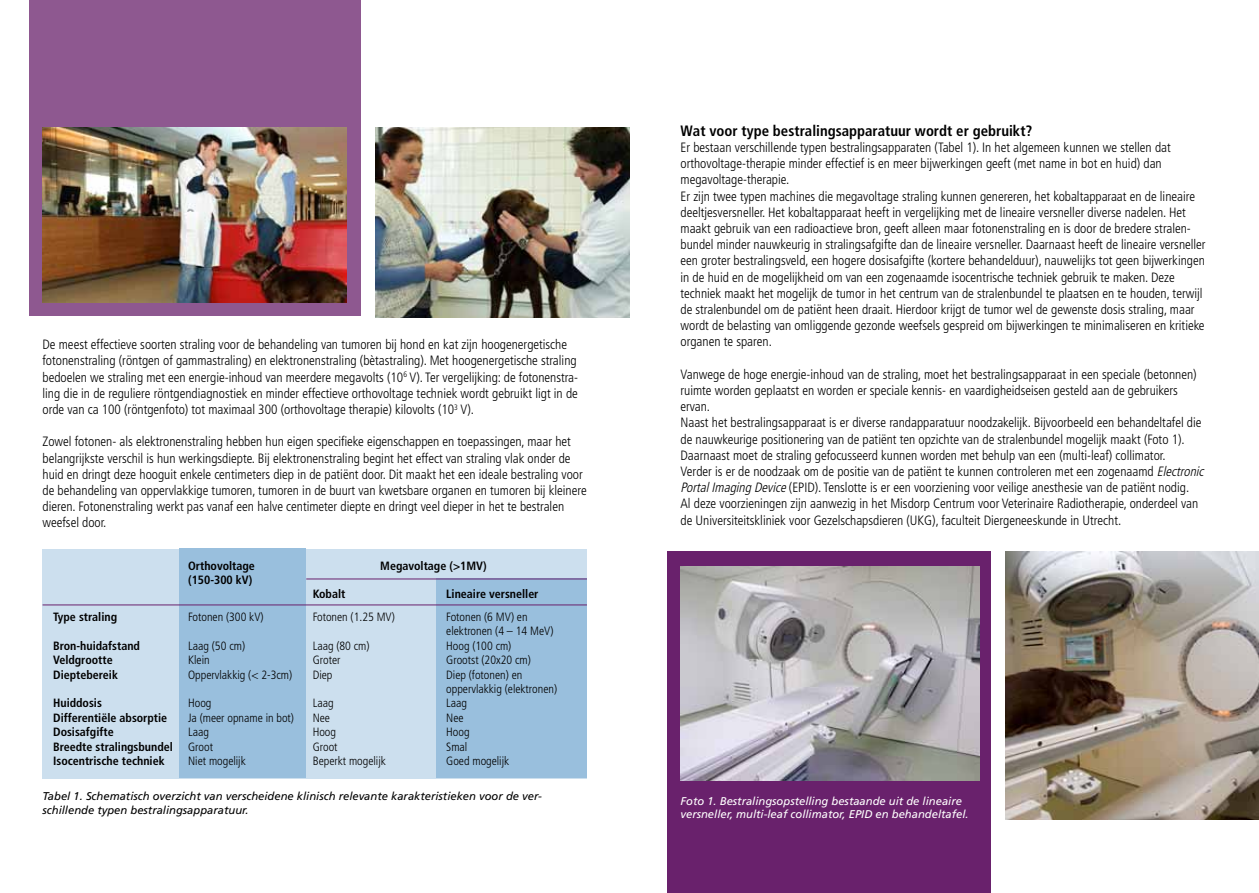
<style>
.page{position:relative;width:1259px;height:893px;background:#fff}
.page>*{position:absolute;margin:0;border:0;box-sizing:border-box;transform-origin:0 0}
.t1{font:700 condensed 15px "Frutiger LT Std";color:#000}
.t2{font:300 condensed 13.5px/16.2px "Frutiger LT Std";color:#000}
.t3{font:300 condensed 12px/14.4px "Frutiger LT Std";color:#000}
.t4{font:700 condensed 12px "Frutiger LT Std";color:#000}
.t5{font:italic 11.25px/13.5px "Frutiger LT Std";color:#000}
.t6{font:italic 11.25px/13.5px "Frutiger LT Std";color:#fff}
.s1{font-style:italic}
</style>
<div class="page">
<div style="left:30px;top:0;width:331px;height:316px;background:#8e5890"></div>
<img style="left:43px;top:128px;width:303px;height:175px">
<img style="left:375px;top:128px;width:254px;height:189px">
<div style="left:43px;top:549px;width:544px;height:229px;background:#ccdfee"></div>
<div style="left:179px;top:549px;width:126px;height:229px;background:#99bfdd"></div>
<div style="left:436px;top:579px;width:151px;height:199px;background:#99bfdd"></div>
<hr style="left:43px;top:605px;width:544px;height:1px;background:#69216c">
<hr style="left:306px;top:579px;width:281px;height:1px;background:#69216c">
<div style="left:668px;top:552px;width:323px;height:341px;background:#69216c"></div>
<img style="left:680px;top:566px;width:299px;height:215px">
<img style="left:1006px;top:552px;width:253px;height:268px">
<p class="t2" style="left:43px;top:337px;width:537px">De meest effectieve soorten straling voor de behandeling van tumoren bij hond en kat zijn hoogenergetische fotonenstraling (röntgen of gammastraling) en elektronenstraling (bètastraling). Met hoogenergetische straling bedoelen we straling met een energie-inhoud van meerdere megavolts (10<sup>6</sup> V). Ter vergelijking: de fotonenstra&shy;ling die in de reguliere röntgendiagnostiek en minder effectieve orthovoltage techniek wordt gebruikt ligt in de orde van ca 100 (röntgenfoto) tot maximaal 300 (orthovoltage therapie) kilovolts (10<sup>3</sup> V).</p>
<p class="t2" style="left:43px;top:434px;width:546px">Zowel fotonen- als elektronenstraling hebben hun eigen specifieke eigenschappen en toepassingen, maar het belangrijkste verschil is hun werkingsdiepte. Bij elektronenstraling begint het effect van straling vlak onder de huid en dringt deze hooguit enkele centimeters diep in de patiënt door. Dit maakt het een ideale bestraling voor de behandeling van oppervlakkige tumoren, tumoren in de buurt van kwetsbare organen en tumoren bij kleinere dieren. Fotonenstraling werkt pas vanaf een halve centimeter diepte en dringt veel dieper in het te bestralen weefsel door.</p>
<p class="t4" style="left:188px;top:558px;width:68px">Orthovoltage</p>
<p class="t4" style="left:380px;top:558px;width:108px">Megavoltage (&gt;1MV)</p>
<p class="t4" style="left:188px;top:573px;width:66px">(150-300 kV)</p>
<p class="t4" style="left:313px;top:587px;width:34px">Kobalt</p>
<p class="t4" style="left:446px;top:587px;width:94px">Lineaire versneller</p>
<p class="t4" style="left:53px;top:610px;width:65px">Type straling</p>
<p class="t3" style="left:188px;top:610px;width:77px">Fotonen (300 kV)</p>
<p class="t3" style="left:313px;top:610px;width:84px">Fotonen (1.25 MV)</p>
<p class="t3" style="left:446px;top:610px;width:109px">Fotonen (6 MV) en elektronen (4 – 14 MeV)</p>
<p class="t4" style="left:53px;top:638px;width:88px">Bron-huidafstand</p>
<p class="t3" style="left:188px;top:638px;width:58px">Laag (50 cm)</p>
<p class="t3" style="left:313px;top:638px;width:58px">Laag (80 cm)</p>
<p class="t3" style="left:446px;top:638px;width:67px">Hoog (100 cm)</p>
<p class="t4" style="left:53px;top:653px;width:61px">Veldgrootte</p>
<p class="t3" style="left:188px;top:653px;width:23px">Klein</p>
<p class="t3" style="left:313px;top:653px;width:29px">Groter</p>
<p class="t3" style="left:446px;top:653px;width:86px">Grootst (20x20 cm)</p>
<p class="t4" style="left:53px;top:667px;width:66px">Dieptebereik</p>
<p class="t3" style="left:188px;top:667px;width:106px">Oppervlakkig (&lt; 2-3cm)</p>
<p class="t3" style="left:313px;top:667px;width:21px">Diep</p>
<p class="t3" style="left:446px;top:667px;width:112px">Diep (fotonen) en oppervlakkig (elektronen)</p>
<p class="t4" style="left:53px;top:696px;width:50px">Huiddosis</p>
<p class="t3" style="left:188px;top:696px;width:25px">Hoog</p>
<p class="t3" style="left:313px;top:696px;width:22px">Laag</p>
<p class="t3" style="left:446px;top:696px;width:22px">Laag</p>
<p class="t4" style="left:53px;top:710px;width:116px">Differentiële absorptie</p>
<p class="t3" style="left:188px;top:710px;width:107px">Ja (meer opname in bot)</p>
<p class="t3" style="left:313px;top:710px;width:19px">Nee</p>
<p class="t3" style="left:446px;top:710px;width:19px">Nee</p>
<p class="t4" style="left:53px;top:725px;width:62px">Dosisafgifte</p>
<p class="t3" style="left:188px;top:725px;width:22px">Laag</p>
<p class="t3" style="left:313px;top:725px;width:25px">Hoog</p>
<p class="t3" style="left:446px;top:725px;width:25px">Hoog</p>
<p class="t4" style="left:53px;top:739px;width:121px">Breedte stralingsbundel</p>
<p class="t3" style="left:188px;top:739px;width:26px">Groot</p>
<p class="t3" style="left:313px;top:739px;width:26px">Groot</p>
<p class="t3" style="left:446px;top:739px;width:23px">Smal</p>
<p class="t4" style="left:53px;top:754px;width:113px">Isocentrische techniek</p>
<p class="t3" style="left:188px;top:754px;width:59px">Niet mogelijk</p>
<p class="t3" style="left:313px;top:754px;width:75px">Beperkt mogelijk</p>
<p class="t3" style="left:446px;top:754px;width:65px">Goed mogelijk</p>
<p class="t5" style="left:43px;top:789px;width:501px">Tabel 1. Schematisch overzicht van verscheidene klinisch relevante karakteristieken voor de ver&shy;schillende typen bestralingsapparatuur.</p>
<p class="t1" style="left:680px;top:122px;width:353px">Wat voor type bestralingsapparatuur wordt er gebruikt?</p>
<p class="t2" style="left:680px;top:139px;width:526px">Er bestaan verschillende typen bestralingsapparaten (Tabel 1). In het algemeen kunnen we stellen dat orthovoltage-therapie minder effectief is en meer bijwerkingen geeft (met name in bot en huid) dan megavoltage-therapie.<br>Er zijn twee typen machines die megavoltage straling kunnen genereren, het kobaltapparaat en de lineaire deeltjesversneller. Het kobaltapparaat heeft in vergelijking met de lineaire versneller diverse nadelen. Het maakt gebruik van een radioactieve bron, geeft alleen maar fotonenstraling en is door de bredere stralen&shy;bundel minder nauwkeurig in stralingsafgifte dan de lineaire versneller. Daarnaast heeft de lineaire versneller een groter bestralingsveld, een hogere dosisafgifte (kortere behandelduur), nauwelijks tot geen bijwerkingen in de huid en de mogelijkheid om van een zogenaamde isocentrische techniek gebruik te maken. Deze techniek maakt het mogelijk de tumor in het centrum van de stralenbundel te plaatsen en te houden, terwijl de stralenbundel om de patiënt heen draait. Hierdoor krijgt de tumor wel de gewenste dosis straling, maar wordt de belasting van omliggende gezonde weefsels gespreid om bijwerkingen te minimaliseren en kritieke organen te sparen.</p>
<p class="t2" style="left:680px;top:366px;width:528px">Vanwege de hoge energie-inhoud van de straling, moet het bestralingsapparaat in een speciale (betonnen) ruimte worden geplaatst en worden er speciale kennis- en vaardigheidseisen gesteld aan de gebruikers ervan.<br>Naast het bestralingsapparaat is er diverse randapparatuur noodzakelijk. Bijvoorbeeld een behandeltafel die de nauwkeurige positionering van de patiënt ten opzichte van de stralenbundel mogelijk maakt (Foto 1).<br>Daarnaast moet de straling gefocusseerd kunnen worden met behulp van een (multi-leaf) collimator.<br>Verder is er de noodzaak om de positie van de patiënt te kunnen controleren met een zogenaamd <span class="s1">Electronic PortalImagingDevice</span>(EPID). Tenslotte is er een voorziening voor veilige anesthesie van de patiënt nodig.<br>Al deze voorzieningen zijn aanwezig in het Misdorp Centrum voor Veterinaire Radiotherapie, onderdeel van de Universiteitskliniek voor Gezelschapsdieren (UKG), faculteit Diergeneeskunde in Utrecht.</p>
<p class="t6" style="left:680px;top:794px;width:290px">Foto 1. Bestralingsopstelling bestaande uit de lineaire versneller, multi-leaf collimator, EPID en behandeltafel.</p>
</div>
